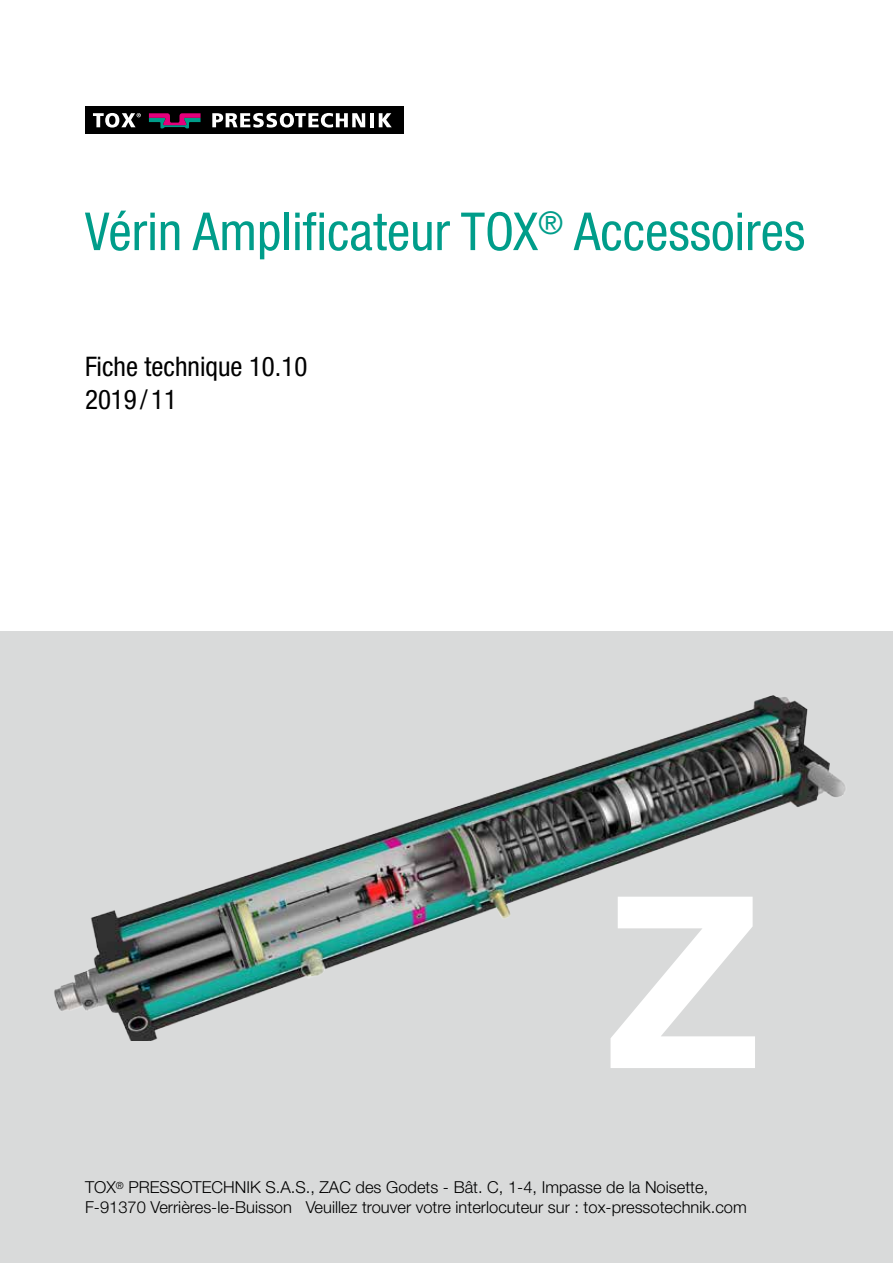
<style>
.page{position:relative;width:893px;height:1263px;background:#fff}
.page>*{position:absolute;margin:0;border:0;box-sizing:border-box;transform-origin:0 0}
.t1{font:700 240px "Helvetica Neue LT Std";color:#fff}
.t2{font:condensed 52.5px "Helvetica Neue LT Std";color:#009d8a}
.t3{font:condensed 27px/32.4px "Helvetica Neue LT Std";color:#000}
.t4{font:300 16.5px/19.8px "Helvetica Neue LT Std";color:#000}
</style>
<div class="page">
<div style="left:0;top:631px;width:893px;height:632px;background:#d9dada"></div>
<img style="left:54px;top:695px;width:791px;height:345px">
<div style="left:85px;top:106px;width:319px;height:28px;background:#000"></div>
<svg style="left:93px;top:113px;width:48px;height:15px"></svg>
<svg style="left:212px;top:113px;width:153px;height:15px"></svg>
<hr style="left:370px;top:113px;width:4px;height:14px;background:#fff">
<svg style="left:379px;top:113px;width:13px;height:14px"></svg>
<svg style="left:149px;top:113px;width:52px;height:15px"></svg>
<h2 class="t2" style="left:85px;top:201px;width:722px">Vérin Amplificateur TOX<sup>®</sup> Accessoires</h2>
<h3 class="t3" style="left:85px;top:351px;width:224px">Fiche technique 10.10<br>2019 / 11</h3>
<h1 class="t1" style="left:605px;top:834px;width:157px">Z</h1>
<p class="t4" style="left:85px;top:1177px;width:663px">TOX<sup>®</sup> PRESSOTECHNIK S.A.S., ZAC des Godets - Bât. C, 1-4, Impasse de la Noisette,<br>F-91370 Verrières-le-Buisson Veuillez trouver votre interlocuteur sur : tox-pressotechnik.com</p>
</div>
